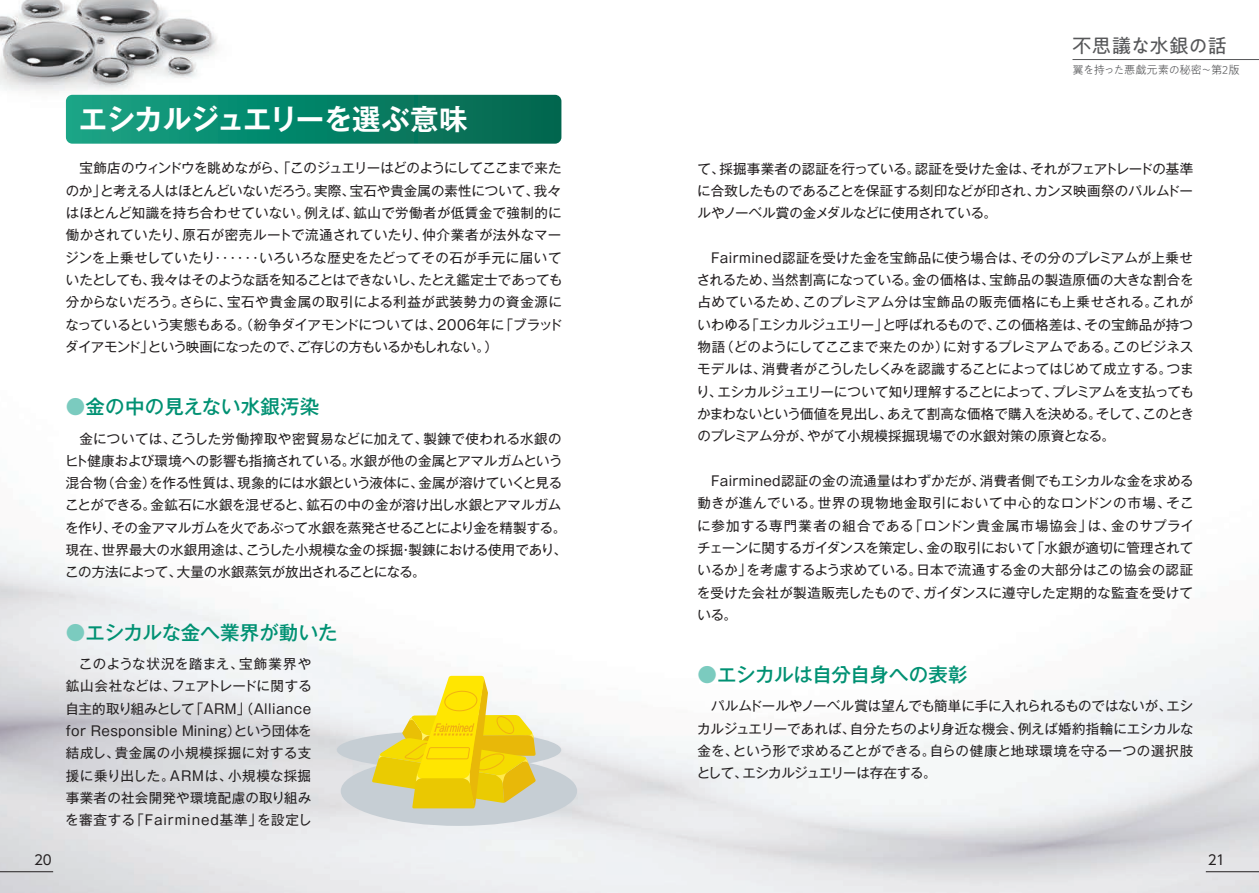
<style>
.page{position:relative;width:1259px;height:893px;background:#fff}
.page>*{position:absolute;margin:0;border:0;box-sizing:border-box;transform-origin:0 0}
.t1{font:700 28.5px "Gothic MB101 Pro De";letter-spacing:-.02em;color:#fff}
.t2{font:500 19.5px "Gothic MB101 Pr 6";color:#009173}
.t3{font:500 19.5px "Gothic MB101 Pr 6";letter-spacing:-.02em;color:#009173}
.t4{font:19.5px "PA1 Gothic Std";letter-spacing:-.02em;color:#57585a}
.t5{font:13.5px/22.4px "Gothic MB101 Pr 6";color:#231f20;text-align:justify}
.t6{font:13.5px "UD Shin Go Pr 6";color:#231f20}
.t7{font:300 11.25px "PA1 Gothic Std";letter-spacing:-.03em;color:#57585a}
.s1{color:#7bcbbf}
</style>
<div class="page">
<img style="left:0;top:0;width:1259px;height:893px">
<hr style="left:0;top:871px;width:53px;height:1px;background:#231f20">
<hr style="left:1205px;top:871px;width:54px;height:1px;background:#231f20">
<hr style="left:1072px;top:59px;width:187px;height:1px;background:#57585a">
<svg style="left:66px;top:95px;width:495px;height:49px;background:#0b856a"></svg>
<div style="left:337px;top:731px;width:224px;height:38px;background:#c6ced4;border-radius:50%"></div>
<div style="left:341px;top:756px;width:236px;height:70px;background:#c6ced4;border-radius:50%"></div>
<svg style="left:372px;top:676px;width:164px;height:132px"></svg>
<h1 class="t1" style="left:79px;top:95px;width:390px">エシカルジュエリーを選ぶ意味</h1>
<p class="t5" style="left:65px;top:156px;width:499px;text-align:left;text-indent:15px">宝飾店のウィンドウを眺めながら、「このジュエリーはどのようにしてここまで来たのか」と考える人はほとんどいないだろう。実際、宝石や貴金属の素性について、我々はほとんど知識を持ち合わせていない。例えば、鉱山で労働者が低賃金で強制的に働かされていたり、原石が密売ルートで流通されていたり、仲介業者が法外なマージンを上乗せしていたり･･････いろいろな歴史をたどってその石が手元に届いていたとしても、我々はそのような話を知ることはできないし、たとえ鑑定士であっても分からないだろう。さらに、宝石や貴金属の取引による利益が武装勢力の資金源になっているという実態もある。（紛争ダイアモンドについては、2006年に「ブラッドダイアモンド」という映画になったので、ご存じの方もいるかもしれない。）</p>
<h2 class="t2" style="left:66px;top:391px;width:255px"><span class="s1">●</span>金の中の見えない水銀汚染</h2>
<p class="t5" style="left:65px;top:426px;width:503px;text-align:left;text-indent:14px">金については、こうした労働搾取や密貿易などに加えて、製錬で使われる水銀のヒト健康および環境への影響も指摘されている。水銀が他の金属とアマルガムという混合物（合金）を作る性質は、現象的には水銀という液体に、金属が溶けていくと見ることができる。金鉱石に水銀を混ぜると、鉱石の中の金が溶け出し水銀とアマルガムを作り、その金アマルガムを火であぶって水銀を蒸発させることにより金を精製する。現在、世界最大の水銀用途は、こうした小規模な金の採掘・製錬における使用であり、この方法によって、大量の水銀蒸気が放出されることになる。</p>
<h2 class="t2" style="left:66px;top:616px;width:273px"><span class="s1">●</span>エシカルな金へ業界が動いた</h2>
<p class="t5" style="left:65px;top:652px;width:248px;text-indent:13px">このような状況を踏まえ、宝飾業界や鉱山会社などは、フェアトレードに関する自主的取り組みとして「ARM」（Alliance for Responsible Mining）という団体を結成し、貴金属の小規模採掘に対する支援に乗り出した。ARMは、小規模な採掘事業者の社会開発や環境配慮の取り組みを審査する「Fairmined基準」を設定し</p>
<h2 class="t4" style="left:1072px;top:34px;width:156px">不思議な水銀の話</h2>
<p class="t7" style="left:1072px;top:64px;width:169px">翼を持った悪戯元素の秘密～第2版</p>
<p class="t5" style="left:697px;top:156px;width:497px">て、採掘事業者の認証を行っている。認証を受けた金は、それがフェアトレードの基準に合致したものであることを保証する刻印などが印され、カンヌ映画祭のパルムドールやノーベル賞の金メダルなどに使用されている。</p>
<p class="t5" style="left:696px;top:246px;width:499px;text-indent:15px">Fairmined認証を受けた金を宝飾品に使う場合は、その分のプレミアムが上乗せされるため、当然割高になっている。金の価格は、宝飾品の製造原価の大きな割合を占めているため、このプレミアム分は宝飾品の販売価格にも上乗せされる。これがいわゆる「エシカルジュエリー」と呼ばれるもので、この価格差は、その宝飾品が持つ物語（どのようにしてここまで来たのか）に対するプレミアムである。このビジネスモデルは、消費者がこうしたしくみを認識することによってはじめて成立する。つまり、エシカルジュエリーについて知り理解することによって、プレミアムを支払ってもかまわないという価値を見出し、あえて割高な価格で購入を決める。そして、このときのプレミアム分が、やがて小規模採掘現場での水銀対策の原資となる。</p>
<p class="t5" style="left:697px;top:469px;width:499px;text-indent:14px">Fairmined認証の金の流通量はわずかだが、消費者側でもエシカルな金を求める動きが進んでいる。世界の現物地金取引において中心的なロンドンの市場、そこに参加する専門業者の組合である「ロンドン貴金属市場協会」は、金のサプライチェーンに関するガイダンスを策定し、金の取引において「水銀が適切に管理されているか」を考慮するよう求めている。日本で流通する金の大部分はこの協会の認証を受けた会社が製造販売したもので、ガイダンスに遵守した定期的な監査を受けている。</p>
<h2 class="t3" style="left:697px;top:658px;width:272px"><span class="s1">●</span>エシカルは自分自身への表彰</h2>
<p class="t5" style="left:696px;top:694px;width:498px;text-indent:14px">パルムドールやノーベル賞は望んでも簡単に手に入れられるものではないが、エシカルジュエリーであれば、自分たちのより身近な機会、例えば婚約指輪にエシカルな金を、という形で求めることができる。自らの健康と地球環境を守る一つの選択肢として、エシカルジュエリーは存在する。</p>
<p class="t6" style="left:34px;top:849px;width:19px">20</p>
<p class="t6" style="left:1208px;top:849px;width:19px">21</p>
</div>
